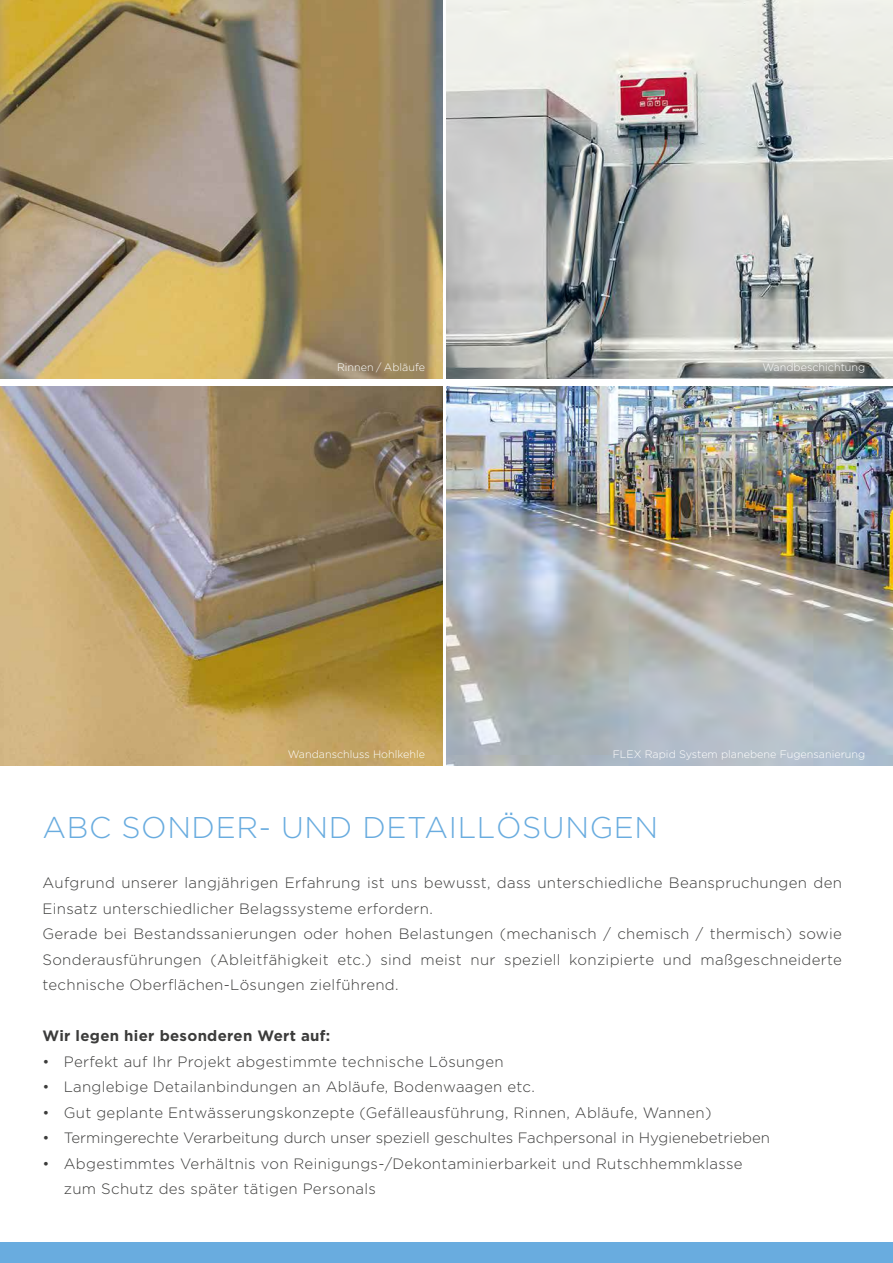
<style>
.page{position:relative;width:893px;height:1263px;background:#fff}
.page>*{position:absolute;margin:0;border:0;box-sizing:border-box;transform-origin:0 0}
.t1{font:300 30px "Gotham";letter-spacing:.02em;color:#69acdf}
.t2{font:300 15px/25.5px "Gotham";letter-spacing:.02em;color:#3c3c3b}
.t3{font:300 15px "Gotham";color:#3c3c3b}
.t4{font:700 15px "Gotham";letter-spacing:.02em;color:#3c3c3b}
.t5{font:300 10.8px "Gotham";color:#fff}
</style>
<div class="page">
<img style="left:0;top:0;width:442px;height:378px">
<img style="left:0;top:387px;width:442px;height:378px">
<img style="left:446px;top:0;width:447px;height:378px">
<img style="left:446px;top:387px;width:447px;height:378px">
<div style="left:0;top:1243px;width:893px;height:20px;background:#69acdf"></div>
<p class="t5" style="left:337px;top:361px;width:90px">Rinnen / Abläufe</p>
<p class="t5" style="left:762px;top:361px;width:104px">Wandbeschichtung</p>
<p class="t5" style="left:288px;top:748px;width:139px">Wandanschluss Hohlkehle</p>
<p class="t5" style="left:613px;top:748px;width:254px">FLEX Rapid System planebene Fugensanierung</p>
<h1 class="t1" style="left:43px;top:811px;width:617px">ABC SONDER- UND DETAILLÖSUNGEN</h1>
<p class="t2" style="left:43px;top:870px;width:801px">Aufgrund unserer langjährigen Erfahrung ist uns bewusst, dass unterschiedliche Beanspruchungen den Einsatz unterschiedlicher Belagssysteme erfordern.<br>Gerade bei Bestandssanierungen oder hohen Belastungen (mechanisch / chemisch / thermisch) sowie Sonderausführungen (Ableitfähigkeit etc.) sind meist nur speziell konzipierte und maßgeschneiderte technische Oberflächen-Lösungen zielführend.</p>
<p class="t4" style="left:43px;top:1027px;width:289px">Wir legen hier besonderen Wert auf:</p>
<p class="t2" style="left:43px;top:1048px;width:463px">• Perfekt auf Ihr Projekt abgestimmte technische Lösungen</p>
<p class="t2" style="left:43px;top:1074px;width:494px">• Langlebige Detailanbindungen an Abläufe, Bodenwaagen etc.</p>
<p class="t2" style="left:43px;top:1099px;width:670px">• Gut geplante Entwässerungskonzepte (Gefälleausführung, Rinnen, Abläufe, Wannen)</p>
<p class="t3" style="left:43px;top:1129px;width:729px">• Termingerechte Verarbeitung durch unser speziell geschultes Fachpersonal in Hygienebetrieben</p>
<p class="t2" style="left:64px;top:1150px;width:680px;text-indent:-21px">• Abgestimmtes Verhältnis von Reinigungs-/Dekontaminierbarkeit und Rutschhemmklasse zum Schutz des später tätigen Personals</p>
</div>
